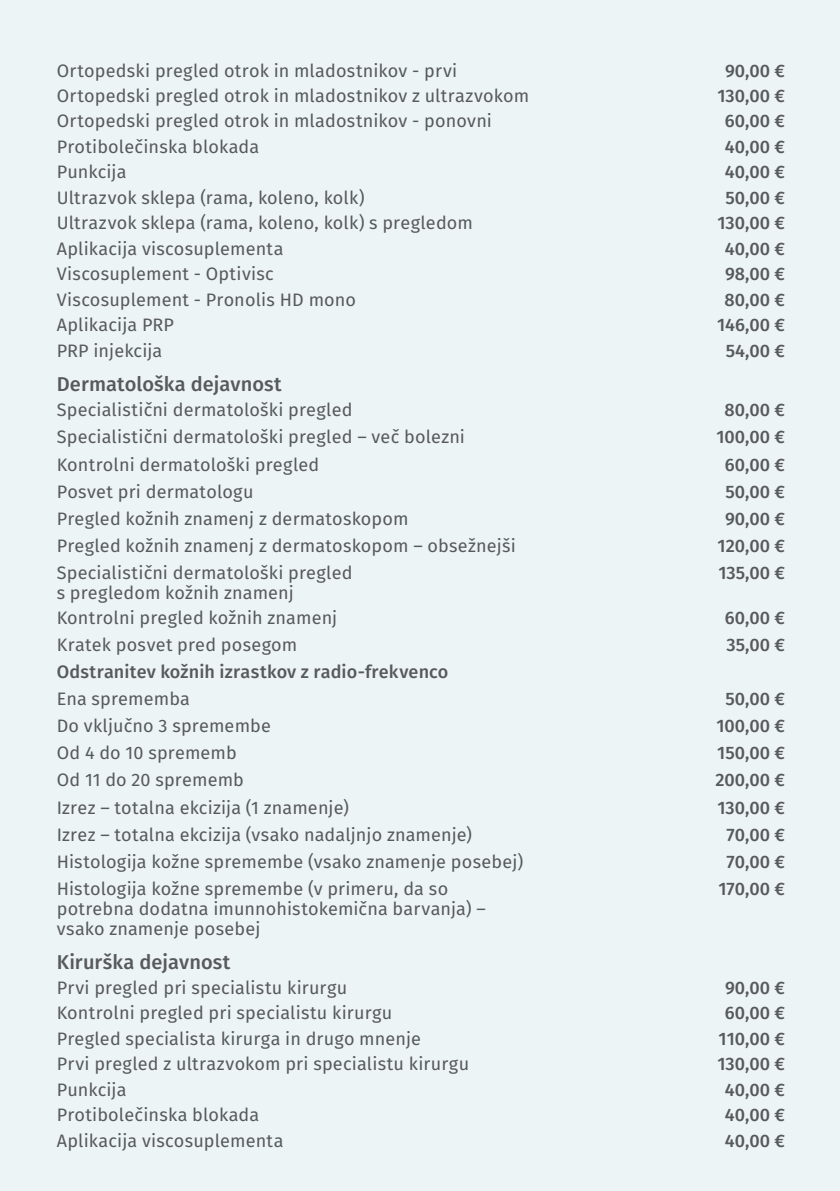
<style>
.page{position:relative;width:840px;height:1191px;background:#fff}
.page>*{position:absolute;margin:0;border:0;box-sizing:border-box;transform-origin:0 0}
.t1{font:500 20px "Fira Sans";letter-spacing:.005em;color:#58595b}
.t2{font:18px/20px "Fira Sans";letter-spacing:.01em;color:#58595b}
.t3{font:500 18px "Fira Sans";color:#58595b}
</style>
<div class="page">
<div style="left:0;top:0;width:839px;height:1191px;background:#ecf4f6"></div>
<p class="t2" style="left:57px;top:62px;width:402px">Ortopedski pregled otrok in mladostnikov - prvi</p>
<p class="t3" style="left:724px;top:58px;width:62px">90,00 €</p>
<p class="t2" style="left:57px;top:87px;width:473px">Ortopedski pregled otrok in mladostnikov z ultrazvokom</p>
<p class="t3" style="left:717px;top:83px;width:69px">130,00 €</p>
<p class="t2" style="left:57px;top:112px;width:436px">Ortopedski pregled otrok in mladostnikov - ponovni</p>
<p class="t3" style="left:724px;top:109px;width:62px">60,00 €</p>
<p class="t2" style="left:57px;top:138px;width:204px">Protibolečinska blokada</p>
<p class="t3" style="left:724px;top:134px;width:62px">40,00 €</p>
<p class="t2" style="left:57px;top:163px;width:71px">Punkcija</p>
<p class="t3" style="left:724px;top:159px;width:62px">40,00 €</p>
<p class="t2" style="left:57px;top:189px;width:309px">Ultrazvok sklepa (rama, koleno, kolk)</p>
<p class="t3" style="left:725px;top:185px;width:61px">50,00 €</p>
<p class="t2" style="left:57px;top:214px;width:417px">Ultrazvok sklepa (rama, koleno, kolk) s pregledom</p>
<p class="t3" style="left:717px;top:210px;width:69px">130,00 €</p>
<p class="t2" style="left:57px;top:240px;width:228px">Aplikacija viscosuplementa</p>
<p class="t3" style="left:724px;top:236px;width:62px">40,00 €</p>
<p class="t2" style="left:57px;top:265px;width:218px">Viscosuplement - Optivisc</p>
<p class="t3" style="left:724px;top:261px;width:61px">98,00 €</p>
<p class="t2" style="left:57px;top:291px;width:301px">Viscosuplement - Pronolis HD mono</p>
<p class="t3" style="left:724px;top:287px;width:62px">80,00 €</p>
<p class="t2" style="left:57px;top:316px;width:119px">Aplikacija PRP</p>
<p class="t3" style="left:716px;top:312px;width:69px">146,00 €</p>
<p class="t2" style="left:57px;top:342px;width:107px">PRP injekcija</p>
<p class="t3" style="left:725px;top:338px;width:61px">54,00 €</p>
<p class="t1" style="left:57px;top:370px;width:226px">Dermatološka dejavnost</p>
<p class="t2" style="left:57px;top:401px;width:297px">Specialistični dermatološki pregled</p>
<p class="t3" style="left:724px;top:397px;width:62px">80,00 €</p>
<p class="t2" style="left:57px;top:428px;width:409px">Specialistični dermatološki pregled – več bolezni</p>
<p class="t3" style="left:716px;top:424px;width:70px">100,00 €</p>
<p class="t2" style="left:57px;top:455px;width:264px">Kontrolni dermatološki pregled</p>
<p class="t3" style="left:724px;top:451px;width:62px">60,00 €</p>
<p class="t2" style="left:57px;top:482px;width:198px">Posvet pri dermatologu</p>
<p class="t3" style="left:725px;top:478px;width:61px">50,00 €</p>
<p class="t2" style="left:57px;top:509px;width:353px">Pregled kožnih znamenj z dermatoskopom</p>
<p class="t3" style="left:724px;top:506px;width:62px">90,00 €</p>
<p class="t2" style="left:57px;top:537px;width:460px">Pregled kožnih znamenj z dermatoskopom – obsežnejši</p>
<p class="t3" style="left:717px;top:533px;width:69px">120,00 €</p>
<p class="t2" style="left:57px;top:564px;width:297px">Specialistični dermatološki pregled s pregledom kožnih znamenj</p>
<p class="t3" style="left:718px;top:560px;width:68px">135,00 €</p>
<p class="t2" style="left:57px;top:609px;width:282px">Kontrolni pregled kožnih znamenj</p>
<p class="t3" style="left:724px;top:605px;width:62px">60,00 €</p>
<p class="t2" style="left:57px;top:636px;width:242px">Kratek posvet pred posegom</p>
<p class="t3" style="left:726px;top:632px;width:60px">35,00 €</p>
<p class="t3" style="left:57px;top:659px;width:393px">Odstranitev kožnih izrastkov z radio-frekvenco</p>
<p class="t2" style="left:57px;top:690px;width:135px">Ena sprememba</p>
<p class="t3" style="left:725px;top:686px;width:61px">50,00 €</p>
<p class="t2" style="left:57px;top:717px;width:216px">Do vključno 3 spremembe</p>
<p class="t3" style="left:716px;top:713px;width:70px">100,00 €</p>
<p class="t2" style="left:57px;top:744px;width:181px">Od 4 do 10 sprememb</p>
<p class="t3" style="left:717px;top:740px;width:69px">150,00 €</p>
<p class="t2" style="left:57px;top:771px;width:188px">Od 11 do 20 sprememb</p>
<p class="t3" style="left:715px;top:767px;width:71px">200,00 €</p>
<p class="t2" style="left:57px;top:798px;width:293px">Izrez – totalna ekcizija (1 znamenje)</p>
<p class="t3" style="left:717px;top:794px;width:69px">130,00 €</p>
<p class="t2" style="left:57px;top:825px;width:416px">Izrez – totalna ekcizija (vsako nadaljnjo znamenje)</p>
<p class="t3" style="left:726px;top:821px;width:60px">70,00 €</p>
<p class="t2" style="left:57px;top:852px;width:468px">Histologija kožne spremembe (vsako znamenje posebej)</p>
<p class="t3" style="left:726px;top:848px;width:60px">70,00 €</p>
<p class="t2" style="left:57px;top:879px;width:430px">Histologija kožne spremembe (v primeru, da so potrebna dodatna imunnohistokemična barvanja) – vsako znamenje posebej</p>
<p class="t3" style="left:718px;top:875px;width:68px">170,00 €</p>
<p class="t1" style="left:57px;top:947px;width:175px">Kirurška dejavnost</p>
<p class="t2" style="left:57px;top:979px;width:292px">Prvi pregled pri specialistu kirurgu</p>
<p class="t3" style="left:724px;top:975px;width:62px">90,00 €</p>
<p class="t2" style="left:57px;top:1004px;width:337px">Kontrolni pregled pri specialistu kirurgu</p>
<p class="t3" style="left:724px;top:1000px;width:62px">60,00 €</p>
<p class="t2" style="left:57px;top:1030px;width:365px">Pregled specialista kirurga in drugo mnenje</p>
<p class="t3" style="left:718px;top:1026px;width:68px">110,00 €</p>
<p class="t2" style="left:57px;top:1055px;width:413px">Prvi pregled z ultrazvokom pri specialistu kirurgu</p>
<p class="t3" style="left:717px;top:1051px;width:69px">130,00 €</p>
<p class="t2" style="left:57px;top:1081px;width:71px">Punkcija</p>
<p class="t3" style="left:724px;top:1077px;width:62px">40,00 €</p>
<p class="t2" style="left:57px;top:1106px;width:204px">Protibolečinska blokada</p>
<p class="t3" style="left:724px;top:1102px;width:62px">40,00 €</p>
<p class="t2" style="left:57px;top:1131px;width:228px">Aplikacija viscosuplementa</p>
<p class="t3" style="left:724px;top:1128px;width:62px">40,00 €</p>
</div>
